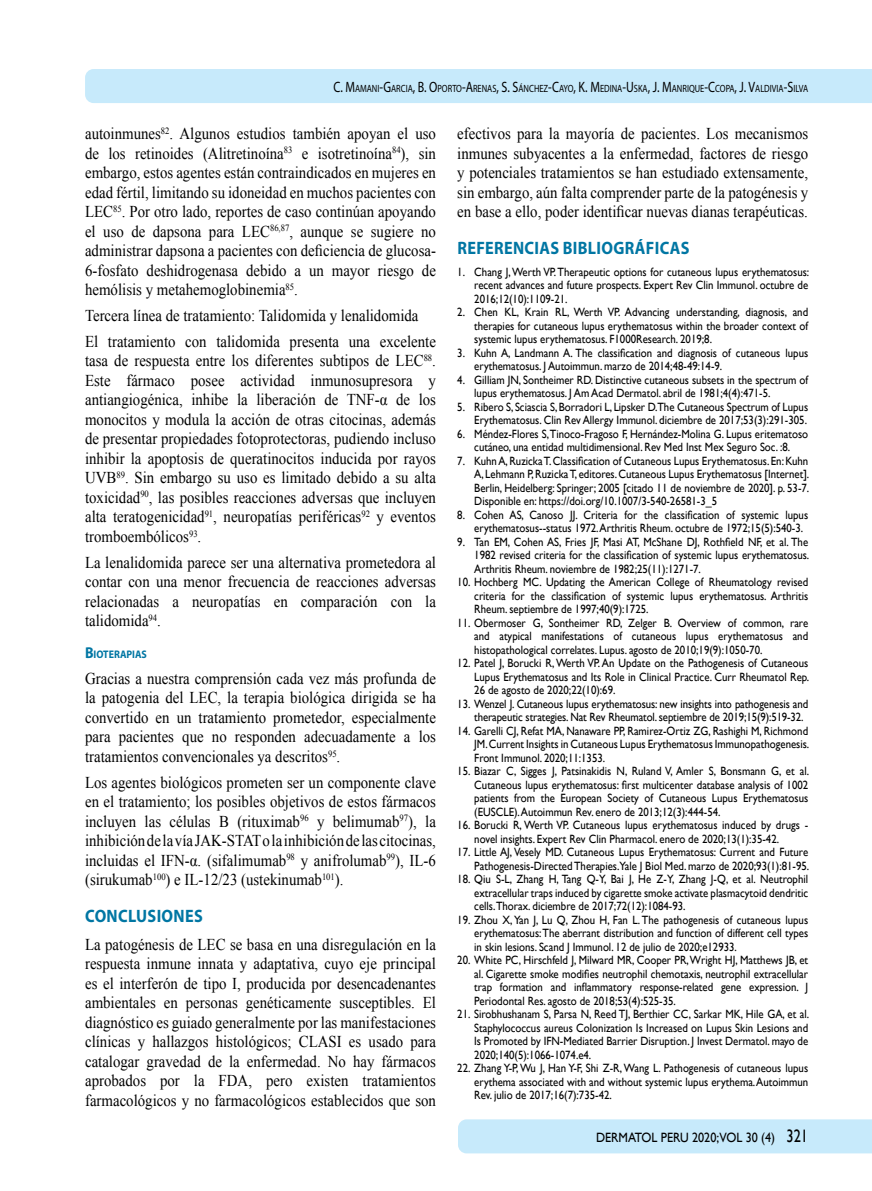
<style>
.page{position:relative;width:872px;height:1191px;background:#fff}
.page>*{position:absolute;margin:0;border:0;box-sizing:border-box;transform-origin:0 0}
.t1{font:700 18px "Myriad Pro";letter-spacing:.02em;color:#0076a3;scale:.9 1}
.t2{font:16.5px/19.5px "Times New Roman";color:#000;text-align:justify;scale:.9 1}
.t3{font:13.5px "Gill Sans";color:#000;scale:.9 1}
.t4{font:12px/13.5px "Gill Sans";color:#000;text-align:justify;scale:.9 1}
.t5{font:700 10.95px "Myriad Pro";color:#0076a3;scale:.9 1}
.t6{font:10.5px "Myriad Pro";color:#000;scale:.8 1}
.s1{font-size:15px}
.s2{font-size:15.75px}
.s3{font-size:18px}
</style>
<div class="page">
<div style="left:85px;top:69px;width:787px;height:34px;background:#c7eafb"></div>
<div style="left:458px;top:1119px;width:414px;height:34px;background:#c7eafb"></div>
<p class="t6" style="left:333px;top:82px;width:595px"><span class="s1">C. M</span>AMANI<span class="s1">-G</span>ARCIA<span class="s1">, B. O</span>PORTO<span class="s1">-A</span>RENAS<span class="s1">, S. S</span>ÁNCH EZ<span class="s1">-C</span>AYO<span class="s1">, K. M</span> EDINA<span class="s1">-U</span> SKA<span class="s1">, J. M</span>ANRIQUE<span class="s1">-C</span>COPA<span class="s1">, J. V</span>ALDIVIA<span class="s1">-S</span>ILVA</p>
<p class="t2" style="left:85px;top:123px;width:391px">autoinmunes<sup>82</sup>. Algunos estudios también apoyan el uso de los retinoides (Alitretinoína<sup>83</sup> e isotretinoína<sup>84</sup>), sin embargo, estos agentes están contraindicados en mujeres en edad fértil, limitando su idoneidad en muchos pacientes con LEC<sup>85</sup>. Por otro lado, reportes de caso continúan apoyando el uso de dapsona para LEC<sup>86,87</sup>, aunque se sugiere no administrar dapsona a pacientes con deficiencia de glucosa-6-fosfato deshidrogenasa debido a un mayor riesgo de hemólisis y metahemoglobinemia<sup>85</sup>.</p>
<h2 class="t2" style="left:85px;top:302px;width:391px;line-height:25.8px">Tercera línea de tratamiento: Talidomida y lenalidomida<br>El tratamiento con talidomida presenta una excelente</h2>
<p class="t2" style="left:85px;top:351px;width:391px">tasa de respuesta entre los diferentes subtipos de LEC<sup>88</sup>.<br>Este fármaco posee actividad inmunosupresora y antiangiogénica, inhibe la liberación de TNF-α de los monocitos y modula la acción de otras citocinas, además de presentar propiedades fotoprotectoras, pudiendo incluso inhibir la apoptosis de queratinocitos inducida por rayos UVB<sup>89</sup>. Sin embargo su uso es limitado debido a su alta toxicidad<sup>90</sup>, las posibles reacciones adversas que incluyen alta teratogenicidad<sup>91</sup>, neuropatías periféricas<sup>92</sup> y eventos tromboembólicos<sup>93</sup>.</p>
<h2 class="t2" style="left:85px;top:552px;width:391px">La lenalidomida parece ser una alternativa prometedora al contar con una menor frecuencia de reacciones adversas relacionadas a neuropatías en comparación con la talidomida<sup>94</sup>.</h2>
<p class="t5" style="left:85px;top:647px;width:70px"><span class="s2">B</span>IOTERAPIAS</p>
<p class="t2" style="left:85px;top:668px;width:391px">Gracias a nuestra comprensión cada vez más profunda de la patogenia del LEC, la terapia biológica dirigida se ha convertido en un tratamiento prometedor, especialmente para pacientes que no responden adecuadamente a los tratamientos convencionales ya descritos<sup>95</sup>.</p>
<p class="t2" style="left:85px;top:772px;width:391px">Los agentes biológicos prometen ser un componente clave en el tratamiento; los posibles objetivos de estos fármacos incluyen las células B (rituximab<sup>96</sup> y belimumab<sup>97</sup>), la inhibición de la vía JAK-STAT o la inhibición de las citocinas, incluidas el IFN-α. (sifalimumab<sup>98</sup> y anifrolumab<sup>99</sup>), IL-6 (sirukumab<sup>100</sup>) e IL-12/23 (ustekinumab<sup>101</sup>).</p>
<h1 class="t1" style="left:85px;top:904px;width:132px">CONCLUSIONES</h1>
<p class="t2" style="left:85px;top:934px;width:391px">La patogénesis de LEC se basa en una disregulación en la respuesta inmune innata y adaptativa, cuyo eje principal es el interferón de tipo I, producida por desencadenantes ambientales en personas genéticamente susceptibles. El diagnóstico es guiado generalmente por las manifestaciones clínicas y hallazgos histológicos; CLASI es usado para catalogar gravedad de la enfermedad. No hay fármacos aprobados por la FDA, pero existen tratamientos farmacológicos y no farmacológicos establecidos que son</p>
<p class="t2" style="left:457px;top:123px;width:391px">efectivos para la mayoría de pacientes. Los mecanismos inmunes subyacentes a la enfermedad, factores de riesgo y potenciales tratamientos se han estudiado extensamente, sin embargo, aún falta comprender parte de la patogénesis y en base a ello, poder identificar nuevas dianas terapéuticas.</p>
<h1 class="t1" style="left:457px;top:236px;width:259px">REFERENCIAS BIBLIOGRÁFICAS</h1>
<p class="t4" style="left:474px;top:265px;width:374px;text-indent:-17px">1. Chang J, Werth VP. Therapeutic options for cutaneous lupus erythematosus: recent advances and future prospects. Expert Rev Clin Immunol. octubre de 2016;12(10):1109-21.</p>
<p class="t4" style="left:474px;top:305px;width:372px;text-indent:-17px">2. Chen KL, Krain RL, Werth VP. Advancing understanding, diagnosis, and therapies for cutaneous lupus erythematosus within the broader context of systemic lupus erythematosus. F1000Research. 2019;8.</p>
<p class="t4" style="left:474px;top:346px;width:372px;text-indent:-17px">3. Kuhn A, Landmann A. The classification and diagnosis of cutaneous lupus erythematosus. J Autoimmun. marzo de 2014;48-49:14-9.</p>
<p class="t4" style="left:474px;top:373px;width:372px;text-indent:-17px">4. Gilliam JN, Sontheimer RD. Distinctive cutaneous subsets in the spectrum of lupus erythematosus. J Am Acad Dermatol. abril de 1981;4(4):471-5.</p>
<p class="t4" style="left:457px;top:400px;width:391px;text-align:right">5. Ribero S, Sciascia S, Borradori L, Lipsker D.The Cutaneous Spectrum of Lupus<br>Erythematosus. Clin Rev Allergy Immunol. diciembre de 2017;53(3):291-305.</p>
<p class="t4" style="left:457px;top:427px;width:391px;text-align:center">6. Méndez-Flores S, Tinoco-Fragoso F, Hernández-Molina G. Lupus eritematoso cutáneo, una entidad multidimensional. Rev Med Inst Mex Seguro Soc. :8.</p>
<p class="t4" style="left:474px;top:454px;width:374px;text-indent:-17px">7. Kuhn A, Ruzicka T. Classification of Cutaneous Lupus Erythematosus. En: Kuhn A, Lehmann P, Ruzicka T, editores. Cutaneous Lupus Erythematosus [Internet].<br>Berlin, Heidelberg: Springer; 2005 [citado 11 de noviembre de 2020]. p. 53-7.<br>Disponible en: https://doi.org/10.1007/3-540-26581-3_5</p>
<p class="t4" style="left:474px;top:508px;width:372px;text-indent:-17px">8. Cohen AS, Canoso JJ. Criteria for the classification of systemic lupus erythematosus--status 1972. Arthritis Rheum. octubre de 1972;15(5):540-3.</p>
<p class="t4" style="left:474px;top:535px;width:374px;text-indent:-17px">9. Tan EM, Cohen AS, Fries JF, Masi AT, McShane DJ, Rothfield NF, et al. The 1982 revised criteria for the classification of systemic lupus erythematosus.<br>Arthritis Rheum. noviembre de 1982;25(11):1271-7.</p>
<p class="t4" style="left:474px;top:575px;width:372px;text-indent:-17px">10. Hochberg MC. Updating the American College of Rheumatology revised criteria for the classification of systemic lupus erythematosus. Arthritis Rheum. septiembre de 1997;40(9):1725.</p>
<p class="t4" style="left:474px;top:616px;width:372px;text-indent:-17px">11. Obermoser G, Sontheimer RD, Zelger B. Overview of common, rare and atypical manifestations of cutaneous lupus erythematosus and histopathological correlates. Lupus. agosto de 2010;19(9):1050-70.</p>
<p class="t4" style="left:474px;top:656px;width:374px;text-indent:-17px">12. Patel J, Borucki R, Werth VP. An Update on the Pathogenesis of Cutaneous Lupus Erythematosus and Its Role in Clinical Practice. Curr Rheumatol Rep.<br>26 de agosto de 2020;22(10):69.</p>
<p class="t4" style="left:474px;top:697px;width:372px;text-indent:-17px">13. Wenzel J. Cutaneous lupus erythematosus: new insights into pathogenesis and therapeutic strategies. Nat Rev Rheumatol. septiembre de 2019;15(9):519-32.</p>
<p class="t4" style="left:474px;top:724px;width:374px;text-indent:-17px">14. Garelli CJ, Refat MA, Nanaware PP, Ramirez-Ortiz ZG, Rashighi M, Richmond JM. Current Insights in Cutaneous Lupus Erythematosus Immunopathogenesis.<br>Front Immunol. 2020;11:1353.</p>
<p class="t4" style="left:474px;top:764px;width:374px;text-indent:-17px">15. Biazar C, Sigges J, Patsinakidis N, Ruland V, Amler S, Bonsmann G, et al.<br>Cutaneous lupus erythematosus: first multicenter database analysis of 1002 patients from the European Society of Cutaneous Lupus Erythematosus (EUSCLE). Autoimmun Rev. enero de 2013;12(3):444-54.</p>
<p class="t4" style="left:474px;top:818px;width:372px;text-indent:-17px">16. Borucki R, Werth VP. Cutaneous lupus erythematosus induced by drugs - novel insights. Expert Rev Clin Pharmacol. enero de 2020;13(1):35-42.</p>
<p class="t4" style="left:457px;top:845px;width:392px;text-align:right">17. Little AJ, Vesely MD. Cutaneous Lupus Erythematosus: Current and Future<br>Pathogenesis-Directed Therapies.Yale J Biol Med. marzo de 2020;93(1):81-95.</p>
<p class="t4" style="left:474px;top:872px;width:372px;text-indent:-17px">18. Qiu S-L, Zhang H, Tang Q-Y, Bai J, He Z-Y, Zhang J-Q, et al. Neutrophil extracellular traps induced by cigarette smoke activate plasmacytoid dendritic cells.Thorax. diciembre de 2017;72(12):1084-93.</p>
<p class="t4" style="left:474px;top:913px;width:372px;text-indent:-17px">19. Zhou X, Yan J, Lu Q, Zhou H, Fan L. The pathogenesis of cutaneous lupus erythematosus: The aberrant distribution and function of different cell types in skin lesions. Scand J Immunol. 12 de julio de 2020;e12933.</p>
<p class="t4" style="left:474px;top:953px;width:372px;text-indent:-17px">20. White PC, Hirschfeld J, Milward MR, Cooper PR, Wright HJ, Matthews JB, et al. Cigarette smoke modifies neutrophil chemotaxis, neutrophil extracellular trap formation and inflammatory response-related gene expression. J Periodontal Res. agosto de 2018;53(4):525-35.</p>
<p class="t4" style="left:474px;top:1007px;width:374px;text-indent:-17px">21. Sirobhushanam S, Parsa N, Reed TJ, Berthier CC, Sarkar MK, Hile GA, et al.<br>Staphylococcus aureus Colonization Is Increased on Lupus Skin Lesions and Is Promoted by IFN-Mediated Barrier Disruption. J Invest Dermatol. mayo de 2020;140(5):1066-1074.e4.</p>
<p class="t4" style="left:474px;top:1061px;width:372px;text-indent:-17px">22. Zhang Y-P, Wu J, Han Y-F, Shi Z-R, Wang L. Pathogenesis of cutaneous lupus erythema associated with and without systemic lupus erythema. Autoimmun Rev. julio de 2017;16(7):735-42.</p>
<p class="t3" style="left:596px;top:1129px;width:237px">DERMATOL PERU 2020;VOL 30 (4) <span class="s3">321</span></p>
</div>
